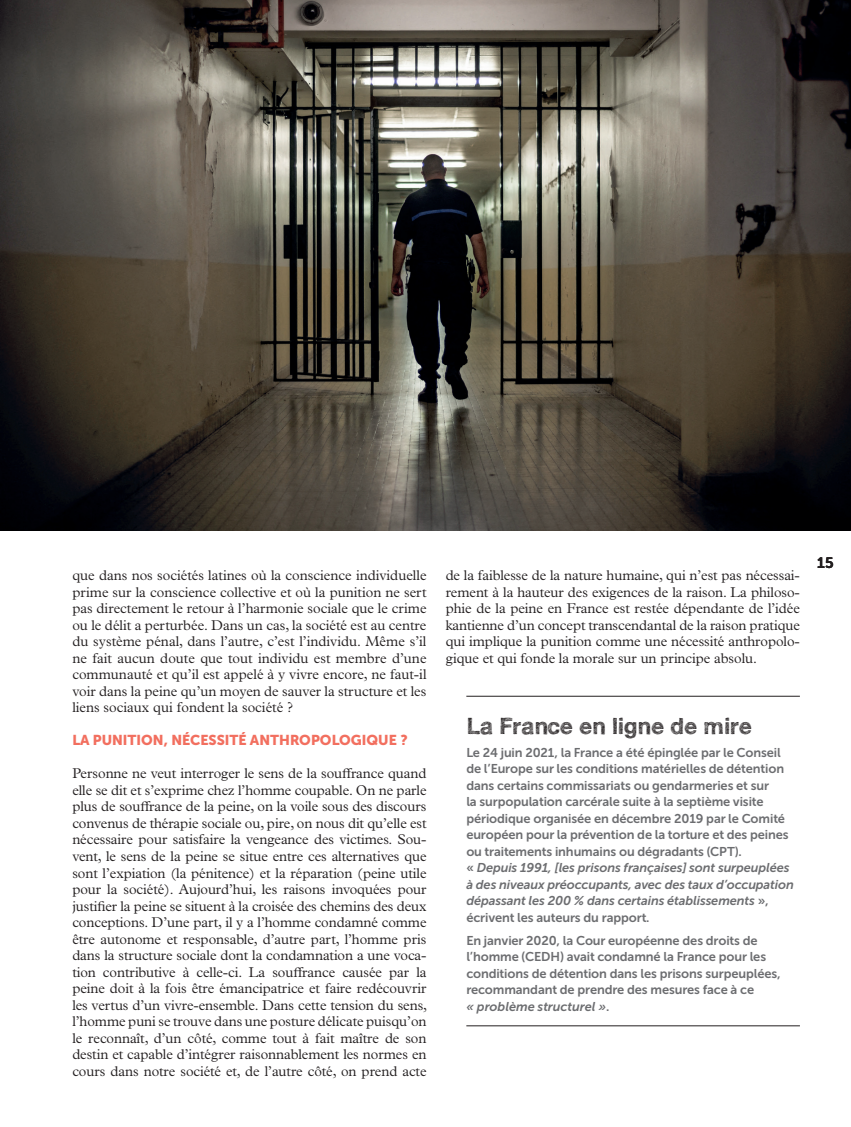
<style>
.page{position:relative;width:851px;height:1127px;background:#fff}
.page>*{position:absolute;margin:0;border:0;box-sizing:border-box;transform-origin:0 0}
.t1{font:700 22.5px "Sketchetik";color:#231f20}
.t2{font:15px "Museo Sans Cyrl 700";color:#231f20}
.t3{font:300 14.25px/16.5px "Plantin MT Pro";letter-spacing:-.005em;color:#231f20;text-align:justify}
.t4{font:14.25px "Museo Sans Cyrl 900";color:#f26f5f}
.t5{font:12.75px/16.5px "Museo Sans Cyrl 700";letter-spacing:-.01em;color:#6c6d70}
.s1{font-style:italic}
</style>
<div class="page">
<hr style="left:466px;top:696px;width:333px;height:1px;background:#231f20">
<hr style="left:466px;top:1025px;width:333px;height:1px;background:#231f20">
<img style="left:0;top:0;width:850px;height:531px">
<p class="t3" style="left:72px;top:567px;width:356px">que dans nos sociétés latines où la conscience individuelle prime sur la conscience collective et où la punition ne sert pas directement le retour à l’harmonie sociale que le crime ou le délit a perturbée. Dans un cas, la société est au centre du système pénal, dans l’autre, c’est l’individu. Même s’il ne fait aucun doute que tout individu est membre d’une communauté et qu’il est appelé à y vivre encore, ne faut-il voir dans la peine qu’un moyen de sauver la structure et les liens sociaux qui fondent la société ?</p>
<p class="t4" style="left:72px;top:732px;width:337px">LA PUNITION, NÉCESSITÉ ANTHROPOLOGIQUE ?</p>
<p class="t3" style="left:72px;top:765px;width:356px">Personne ne veut interroger le sens de la souffrance quand elle se dit et s’exprime chez l’homme coupable. On ne parle plus de souffrance de la peine, on la voile sous des discours convenus de thérapie sociale ou, pire, on nous dit qu’elle est nécessaire pour satisfaire la vengeance des victimes. Sou&shy;vent, le sens de la peine se situe entre ces alternatives que sont l’expiation (la pénitence) et la réparation (peine utile pour la société). Aujourd’hui, les raisons invoquées pour justifier la peine se situent à la croisée des chemins des deux conceptions. D’une part, il y a l’homme condamné comme être autonome et responsable, d’autre part, l’homme pris dans la structure sociale dont la condamnation a une voca&shy;tion contributive à celle-ci. La souffrance causée par la peine doit à la fois être émancipatrice et faire redécouvrir les vertus d’un vivre-ensemble. Dans cette tension du sens, l’homme puni se trouve dans une posture délicate puisqu’on le reconnaît, d’un côté, comme tout à fait maître de son destin et capable d’intégrer raisonnablement les normes en cours dans notre société et, de l’autre côté, on prend acte</p>
<p class="t3" style="left:445px;top:567px;width:356px">de la faiblesse de la nature humaine, qui n’est pas nécessai&shy;rement à la hauteur des exigences de la raison. La philoso&shy;phie de la peine en France est restée dépendante de l’idée kantienne d’un concept transcendantal de la raison pratique qui implique la punition comme une nécessité anthropolo&shy;gique et qui fonde la morale sur un principe absolu.</p>
<p class="t2" style="left:817px;top:555px;width:18px">15</p>
<p class="t1" style="left:466px;top:712px;width:287px">La France en ligne de mire</p>
<p class="t5" style="left:466px;top:744px;width:329px">Le 24 juin 2021, la France a été épinglée par le Conseil de l’Europe sur les conditions matérielles de détention dans certains commissariats ou gendarmeries et sur<br>la surpopulation carcérale suite à la septième visite périodique organisée en décembre 2019 par le Comité européen pour la prévention de la torture et des peines ou traitements inhumains ou dégradants (CPT).<br>« <span class="s1">Depuis 1991, [les prisons françaises] sont surpeuplées à des niveaux préoccupants, avec des taux d’occupation dépassant les 200 % dans certains établissements</span> », écrivent les auteurs du rapport.</p>
<p class="t5" style="left:466px;top:932px;width:316px">En janvier 2020, la Cour européenne des droits de l’homme (CEDH) avait condamné la France pour les conditions de détention dans les prisons surpeuplées, recommandant de prendre des mesures face à ce<br><span class="s1">« problème structurel »</span>.</p>
</div>
